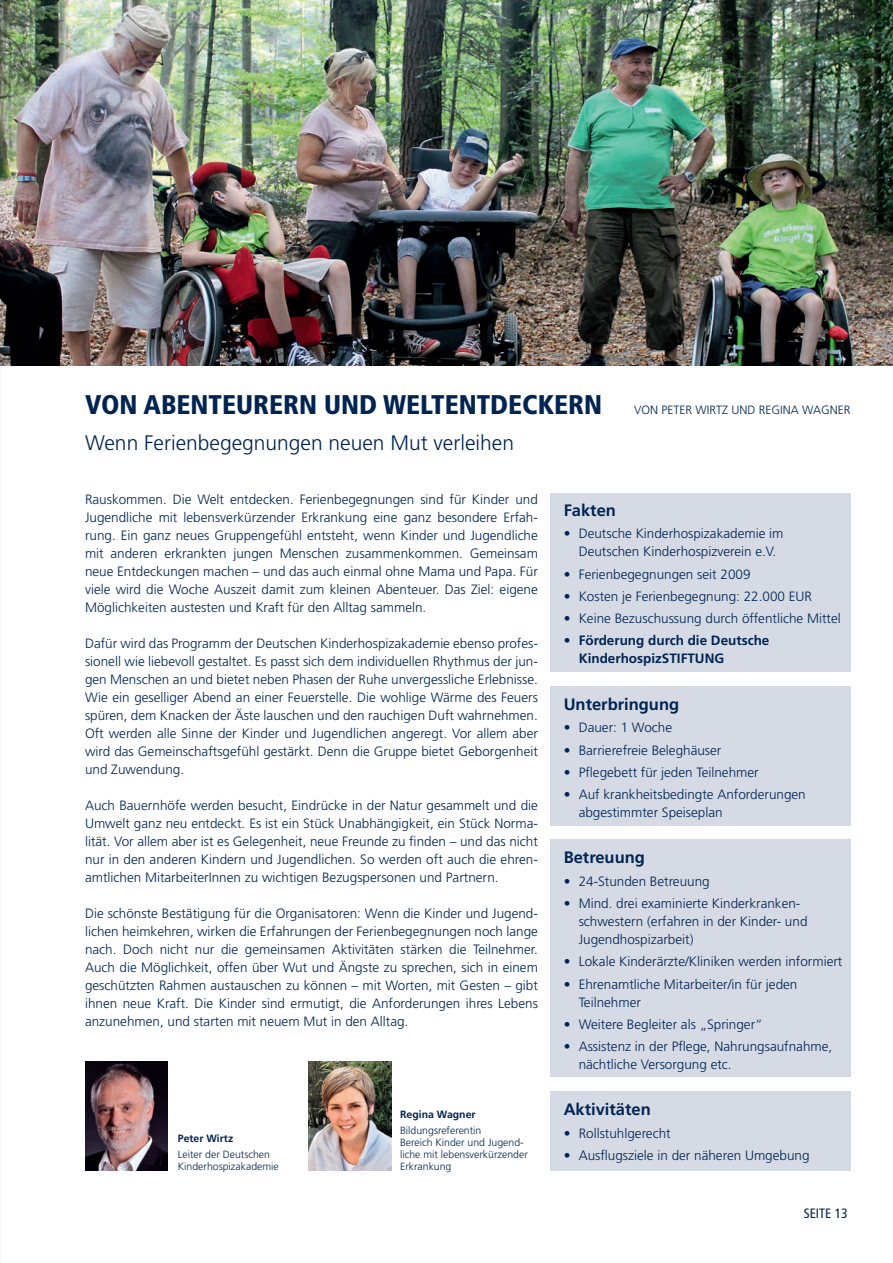
<style>
.page{position:relative;width:893px;height:1263px;background:#fff}
.page>*{position:absolute;margin:0;border:0;box-sizing:border-box;transform-origin:0 0}
.t1{font:900 condensed 27px "Frutiger";color:#002451}
.t2{font:300 21px "Frutiger LT Std";color:#002451}
.t3{font:700 16.5px "Frutiger";color:#002451}
.t4{font:300 13.5px/18px "Frutiger LT Std";color:#002451;text-align:justify}
.t5{font:700 13.5px/18px "Frutiger";color:#002451}
.t6{font:condensed 13.5px "Frutiger";color:#002451}
.t7{font:300 12px "Frutiger LT Std";color:#002451}
.t8{font:300 10.5px/12px "Frutiger LT Std";color:#002451}
.t9{font:700 10.5px "Frutiger";color:#002451}
.s1{font-family:"Frutiger LT Std";font-weight:300}
</style>
<div class="page">
<div style="left:550px;top:493px;width:300px;height:179px;background:#d5dae5"></div>
<div style="left:550px;top:686px;width:300px;height:139px;background:#d5dae5"></div>
<div style="left:550px;top:839px;width:300px;height:238px;background:#d5dae5"></div>
<div style="left:550px;top:1091px;width:300px;height:79px;background:#d5dae5"></div>
<img style="left:0;top:0;width:893px;height:366px">
<img style="left:0;top:969px;width:1px;height:294px">
<img style="left:85px;top:1062px;width:83px;height:108px">
<img style="left:308px;top:1062px;width:83px;height:108px">
<h1 class="t1" style="left:85px;top:389px;width:519px">VON ABENTEURERN UND WELTENTDECKERN</h1>
<p class="t7" style="left:634px;top:403px;width:218px">VON PETER WIRTZ UND REGINA WAGNER</p>
<h2 class="t2" style="left:85px;top:431px;width:431px">Wenn Ferienbegegnungen neuen Mut verleihen</h2>
<p class="t4" style="left:85px;top:491px;width:454px">Rauskommen. Die Welt entdecken. Ferienbegegnungen sind für Kinder und Jugendliche mit lebensverkürzender Erkrankung eine ganz besondere Erfah&shy;rung. Ein ganz neues Gruppengefühl entsteht, wenn Kinder und Jugendliche mit anderen erkrankten jungen Menschen zusammenkommen. Gemeinsam neue Entdeckungen machen – und das auch einmal ohne Mama und Papa. Für viele wird die Woche Auszeit damit zum kleinen Abenteuer. Das Ziel: eigene Möglichkeiten austesten und Kraft für den Alltag sammeln.</p>
<p class="t4" style="left:85px;top:635px;width:454px">Dafür wird das Programm der Deutschen Kinderhospizakademie ebenso profes&shy;sionell wie liebevoll gestaltet. Es passt sich dem individuellen Rhythmus der jun&shy;gen Menschen an und bietet neben Phasen der Ruhe unvergessliche Erlebnisse.<br>Wie ein geselliger Abend an einer Feuerstelle. Die wohlige Wärme des Feuers spüren, dem Knacken der Äste lauschen und den rauchigen Duft wahrnehmen.<br>Oft werden alle Sinne der Kinder und Jugendlichen angeregt. Vor allem aber wird das Gemeinschaftsgefühl gestärkt. Denn die Gruppe bietet Geborgenheit und Zuwendung.</p>
<p class="t4" style="left:85px;top:796px;width:454px">Auch Bauernhöfe werden besucht, Eindrücke in der Natur gesammelt und die Umwelt ganz neu entdeckt. Es ist ein Stück Unabhängigkeit, ein Stück Norma&shy;lität. Vor allem aber ist es Gelegenheit, neue Freunde zu finden – und das nicht nur in den anderen Kindern und Jugendlichen. So werden oft auch die ehren&shy;amtlichen MitarbeiterInnen zu wichtigen Bezugspersonen und Partnern.</p>
<p class="t4" style="left:85px;top:904px;width:454px">Die schönste Bestätigung für die Organisatoren: Wenn die Kinder und Jugend&shy;lichen heimkehren, wirken die Erfahrungen der Ferienbegegnungen noch lange nach. Doch nicht nur die gemeinsamen Aktivitäten stärken die Teilnehmer.<br>Auch die Möglichkeit, offen über Wut und Ängste zu sprechen, sich in einem geschützten Rahmen austauschen zu können – mit Worten, mit Gesten – gibt ihnen neue Kraft. Die Kinder sind ermutigt, die Anforderungen ihres Lebens anzunehmen, und starten mit neuem Mut in den Alltag.</p>
<p class="t3" style="left:564px;top:500px;width:54px">Fakten</p>
<p class="t4" style="left:564px;top:525px;width:221px;text-align:center">• Deutsche Kinderhospizakademie im<br>Deutschen Kinderhospizverein e.V.</p>
<p class="t4" style="left:564px;top:565px;width:188px">• Ferienbegegnungen seit 2009</p>
<p class="t4" style="left:564px;top:587px;width:250px">• Kosten je Ferienbegegnung: 22.000 EUR</p>
<p class="t4" style="left:564px;top:610px;width:279px">• Keine Bezuschussung durch öffentliche Mittel</p>
<p class="t5" style="left:579px;top:632px;width:192px;text-indent:-15px"><span class="s1">•</span> Förderung durch die Deutsche<br>KinderhospizSTIFTUNG</p>
<p class="t3" style="left:564px;top:694px;width:117px">Unterbringung</p>
<p class="t4" style="left:564px;top:719px;width:110px">• Dauer: 1 Woche</p>
<p class="t4" style="left:564px;top:741px;width:159px">• Barrierefreie Beleghäuser</p>
<p class="t4" style="left:564px;top:763px;width:197px">• Pflegebett für jeden Teilnehmer</p>
<p class="t4" style="left:579px;top:786px;width:229px;text-indent:-15px">• Auf krankheitsbedingte Anforderungen abgestimmter Speiseplan</p>
<p class="t3" style="left:564px;top:848px;width:83px">Betreuung</p>
<p class="t4" style="left:564px;top:872px;width:148px">• 24-Stunden Betreuung</p>
<p class="t4" style="left:579px;top:895px;width:230px;text-align:left;text-indent:-15px">• Mind. drei examinierte Kinderkranken&shy;schwestern (erfahren in der Kinder- und<br>Jugendhospizarbeit)</p>
<p class="t4" style="left:564px;top:953px;width:280px">• Lokale Kinderärzte/Kliniken werden informiert</p>
<p class="t4" style="left:579px;top:975px;width:220px;text-indent:-15px">• Ehrenamtliche Mitarbeiter/in für jeden<br>Teilnehmer</p>
<p class="t4" style="left:564px;top:1015px;width:201px">• Weitere Begleiter als „Springer“</p>
<p class="t4" style="left:579px;top:1038px;width:255px;text-indent:-15px">• Assistenz in der Pflege, Nahrungsaufnahme, nächtliche Versorgung etc.</p>
<p class="t3" style="left:564px;top:1100px;width:89px">Aktivitäten</p>
<p class="t4" style="left:564px;top:1125px;width:109px">• Rollstuhlgerecht</p>
<p class="t4" style="left:564px;top:1147px;width:247px">• Ausflugsziele in der näheren Umgebung</p>
<p class="t9" style="left:400px;top:1108px;width:77px">Regina Wagner</p>
<p class="t8" style="left:400px;top:1125px;width:129px">Bildungsreferentin<br>Bereich Kinder und Jugend&shy;liche mit lebensverkürzender<br>Erkrankung</p>
<p class="t9" style="left:178px;top:1132px;width:57px">Peter Wirtz</p>
<p class="t8" style="left:178px;top:1149px;width:102px">Leiter der Deutschen<br>Kinderhospizakademie</p>
<p class="t6" style="left:804px;top:1205px;width:45px">SEITE 13</p>
</div>
